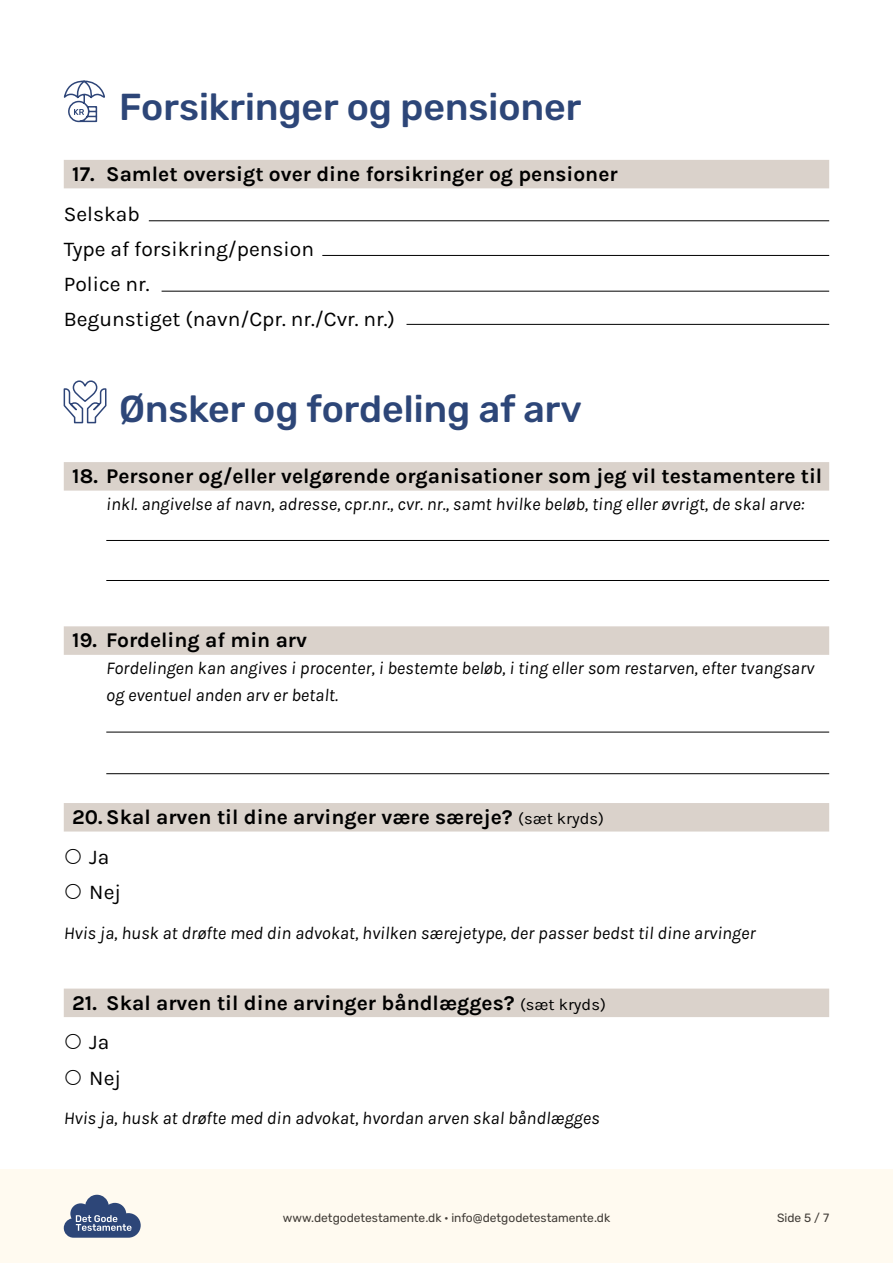
<style>
.page{position:relative;width:893px;height:1263px;background:#fff}
.page>*{position:absolute;margin:0;border:0;box-sizing:border-box;transform-origin:0 0}
.t1{font:500 37.5px "Rubik";color:#2d4678}
.t2{font:700 21px/39.5px "Karla";color:#000}
.t3{font:21px/35.2px "Karla";color:#000}
.t4{font:italic 18px/27px "Karla";color:#000}
.t5{font:12px "Rubik";color:#413c37}
.s1{font-weight:400;font-size:16.5px}
.s2{font-weight:400}
</style>
<div class="page">
<div style="left:0;top:1169px;width:893px;height:94px;background:#fffaf0"></div>
<svg style="left:64px;top:1195px;width:77px;height:43px"></svg>
<div style="left:64px;top:160px;width:765px;height:28px;background:#dad2cb"></div>
<div style="left:64px;top:462px;width:765px;height:29px;background:#dad2cb"></div>
<div style="left:64px;top:626px;width:765px;height:29px;background:#dad2cb"></div>
<div style="left:64px;top:803px;width:765px;height:28px;background:#dad2cb"></div>
<div style="left:64px;top:988px;width:765px;height:29px;background:#dad2cb"></div>
<hr style="left:322px;top:255px;width:507px;height:1px;background:#000">
<hr style="left:149px;top:220px;width:680px;height:1px;background:#000">
<hr style="left:106px;top:580px;width:723px;height:1px;background:#000">
<hr style="left:106px;top:540px;width:723px;height:1px;background:#000">
<hr style="left:406px;top:324px;width:423px;height:1px;background:#000">
<hr style="left:162px;top:291px;width:667px;height:1px;background:#000">
<hr style="left:106px;top:773px;width:723px;height:1px;background:#000">
<hr style="left:106px;top:732px;width:723px;height:1px;background:#000">
<svg style="left:63px;top:380px;width:44px;height:44px"></svg>
<svg style="left:63px;top:80px;width:42px;height:43px"></svg>
<h1 class="t1" style="left:119px;top:89px;width:464px">Forsikringer og pensioner</h1>
<p class="t2" style="left:72px;top:155px;width:547px">17. Samlet oversigt over dine forsikringer og pensioner</p>
<p class="t3" style="left:64px;top:197px;width:333px">Selskab<br>Type af forsikring/pension<br>Police nr.<br>Begunstiget (navn/Cpr. nr./Cvr. nr.)</p>
<h1 class="t1" style="left:119px;top:391px;width:464px">Ønsker og fordeling af arv</h1>
<p class="t2" style="left:72px;top:456px;width:752px">18. Personer og/eller velgørende organisationer som jeg vil testamentere til</p>
<p class="t4" style="left:106px;top:491px;width:700px">inkl. angivelse af navn, adresse, cpr.nr., cvr. nr., samt hvilke beløb, ting eller øvrigt, de skal arve:</p>
<p class="t2" style="left:72px;top:620px;width:236px">19. Fordeling af min arv</p>
<p class="t4" style="left:106px;top:655px;width:710px">Fordelingen kan angives i procenter, i bestemte beløb, i ting eller som restarven, efter tvangsarv og eventuel anden arv er betalt.</p>
<p class="t2" style="left:89px;top:798px;width:516px;text-indent:-17px">20. Skal arven til dine arvinger være særeje? <span class="s1">(sæt kryds)<br></span><span class="s2">Ja</span></p>
<p class="t3" style="left:89px;top:875px;width:33px">Nej</p>
<p class="t4" style="left:64px;top:920px;width:693px">Hvis ja, husk at drøfte med din advokat, hvilken særejetype, der passer bedst til dine arvinger</p>
<p class="t2" style="left:89px;top:983px;width:518px;text-indent:-17px">21. Skal arven til dine arvinger båndlægges? <span class="s1">(sæt kryds)<br></span><span class="s2">Ja</span></p>
<p class="t3" style="left:89px;top:1060px;width:33px">Nej</p>
<p class="t4" style="left:64px;top:1106px;width:537px">Hvis ja, husk at drøfte med din advokat, hvordan arven skal båndlægges</p>
<p class="t5" style="left:283px;top:1212px;width:329px">www.detgodetestamente.dk · info@detgodetestamente.dk</p>
<p class="t5" style="left:777px;top:1212px;width:54px">Side 5 / 7</p>
</div>
